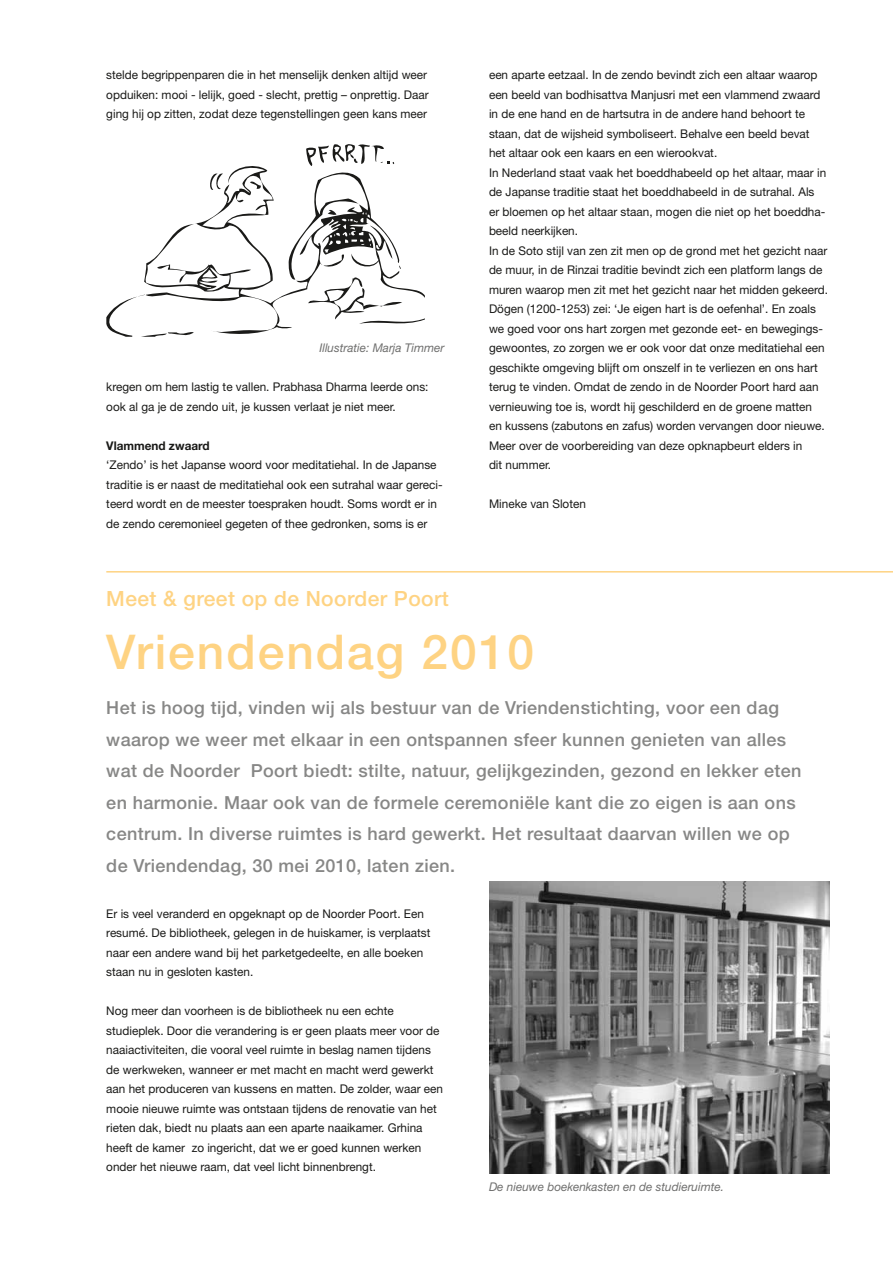
<style>
.page{position:relative;width:893px;height:1263px;background:#fff}
.page>*{position:absolute;margin:0;border:0;box-sizing:border-box;transform-origin:0 0}
.t1{font:500 48px "Helvetica Neue LT Std";letter-spacing:.04em;color:#fed383}
.t2{font:500 21px "Helvetica Neue LT Std";letter-spacing:.02em;color:#fed383}
.t3{font:500 18px/31.5px "Helvetica Neue LT Std";letter-spacing:.02em;color:#878786}
.t4{font:12px/19.5px "Helvetica Neue LT Std";color:#1a1a18}
.t5{font:italic 12px "Helvetica Neue LT Std";color:#6f6f6e}
.t6{font:700 12px "Helvetica Neue LT Std";color:#1a1a18}
</style>
<div class="page">
<hr style="left:106px;top:571px;width:787px;height:1px;background:#fed383">
<img style="left:489px;top:882px;width:340px;height:291px">
<svg style="left:106px;top:166px;width:294px;height:171px"></svg>
<svg style="left:306px;top:144px;width:89px;height:23px"></svg>
<svg style="left:397px;top:260px;width:4px;height:11px"></svg>
<svg style="left:308px;top:277px;width:117px;height:50px"></svg>
<p class="t4" style="left:106px;top:65px;width:324px">stelde begrippenparen die in het menselijk denken altijd weer opduiken: mooi - lelijk, goed - slecht, prettig – onprettig. Daar ging hij op zitten, zodat deze tegenstellingen geen kans meer</p>
<p class="t5" style="left:319px;top:340px;width:126px">Illustratie: Marja Timmer</p>
<p class="t4" style="left:106px;top:377px;width:324px">kregen om hem lastig te vallen. Prabhasa Dharma leerde ons: ook al ga je de zendo uit, je kussen verlaat je niet meer.</p>
<p class="t6" style="left:106px;top:438px;width:105px">Vlammend zwaard</p>
<p class="t4" style="left:106px;top:455px;width:338px">‘Zendo’ is het Japanse woord voor meditatiehal. In de Japanse traditie is er naast de meditatiehal ook een sutrahal waar gereci&shy;teerd wordt en de meester toespraken houdt. Soms wordt er in de zendo ceremonieel gegeten of thee gedronken, soms is er</p>
<h2 class="t2" style="left:106px;top:586px;width:344px">Meet &amp; greet op de Noorder Poort</h2>
<p class="t4" style="left:489px;top:65px;width:340px">een aparte eetzaal. In de zendo bevindt zich een altaar waarop een beeld van bodhisattva Manjusri met een vlammend zwaard in de ene hand en de hartsutra in de andere hand behoort te staan, dat de wijsheid symboliseert. Behalve een beeld bevat het altaar ook een kaars en een wierookvat.<br>In Nederland staat vaak het boeddhabeeld op het altaar, maar in de Japanse traditie staat het boeddhabeeld in de sutrahal. Als<br>er bloemen op het altaar staan, mogen die niet op het boeddha&shy;beeld neerkijken.<br>In de Soto stijl van zen zit men op de grond met het gezicht naar de muur, in de Rinzai traditie bevindt zich een platform langs de muren waarop men zit met het gezicht naar het midden gekeerd.<br>Dögen (1200-1253) zei: ‘Je eigen hart is de oefenhal’. En zoals we goed voor ons hart zorgen met gezonde eet- en bewegings&shy;gewoontes, zo zorgen we er ook voor dat onze meditatiehal een geschikte omgeving blijft om onszelf in te verliezen en ons hart terug te vinden. Omdat de zendo in de Noorder Poort hard aan vernieuwing toe is, wordt hij geschilderd en de groene matten<br>en kussens (zabutons en zafus) worden vervangen door nieuwe.<br>Meer over de voorbereiding van deze opknapbeurt elders in<br>dit nummer.</p>
<p class="t4" style="left:489px;top:494px;width:98px">Mineke van Sloten</p>
<h1 class="t1" style="left:106px;top:623px;width:429px">Vriendendag 2010</h1>
<p class="t3" style="left:106px;top:692px;width:697px">Het is hoog tijd, vinden wij als bestuur van de Vriendenstichting, voor een dag waarop we weer met elkaar in een ontspannen sfeer kunnen genieten van alles wat de Noorder Poort biedt: stilte, natuur, gelijkgezinden, gezond en lekker eten en harmonie. Maar ook van de formele ceremoniële kant die zo eigen is aan ons centrum. In diverse ruimtes is hard gewerkt. Het resultaat daarvan willen we op de Vriendendag, 30 mei 2010, laten zien.</p>
<p class="t4" style="left:106px;top:903px;width:326px">Er is veel veranderd en opgeknapt op de Noorder Poort. Een resumé. De bibliotheek, gelegen in de huiskamer, is verplaatst naar een andere wand bij het parketgedeelte, en alle boeken staan nu in gesloten kasten.</p>
<p class="t4" style="left:106px;top:1001px;width:338px">Nog meer dan voorheen is de bibliotheek nu een echte studieplek. Door die verandering is er geen plaats meer voor de naaiactiviteiten, die vooral veel ruimte in beslag namen tijdens de werkweken, wanneer er met macht en macht werd gewerkt aan het produceren van kussens en matten. De zolder, waar een mooie nieuwe ruimte was ontstaan tijdens de renovatie van het rieten dak, biedt nu plaats aan een aparte naaikamer. Grhina heeft de kamer zo ingericht, dat we er goed kunnen werken onder het nieuwe raam, dat veel licht binnenbrengt.</p>
<p class="t5" style="left:489px;top:1179px;width:237px">De nieuwe boekenkasten en de studieruimte.</p>
</div>
